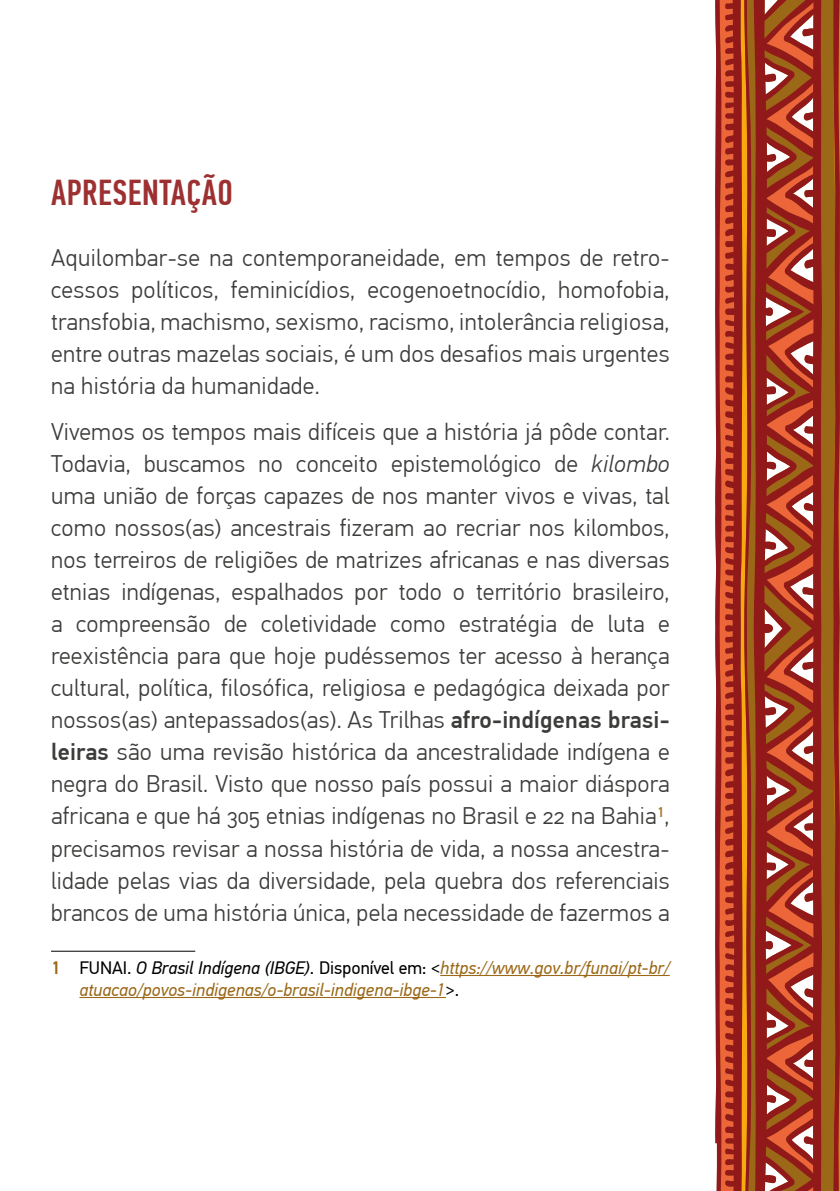
<style>
.page{position:relative;width:840px;height:1191px;background:#fff}
.page>*{position:absolute;margin:0;border:0;box-sizing:border-box;transform-origin:0 0}
.t1{font:500 36px "PF Din Text Comp Pro";letter-spacing:.015em;color:#9d3031}
.t2{font:300 24px/32px "PF Din Text Pro";letter-spacing:.01em;color:#3c3c3b;text-align:justify}
.t3{font:italic 18px/22px "PF Din Text Pro";color:#9b6817}
.s1{font-style:italic}
.s2{font-weight:500}
.s3{font-weight:500;font-style:normal}
.s4{font-style:normal;color:#000}
.s5{color:#000}
</style>
<div class="page">
<div style="left:716px;top:0;width:123px;height:1191px;background:#9b6817"></div>
<svg style="left:833px;top:0;width:6px;height:1191px"></svg>
<svg style="left:755px;top:0;width:66px;height:1191px;background:#aa4735"></svg>
<svg style="left:715px;top:0;width:40px;height:1191px;background:#b34722"></svg>
<hr style="left:51px;top:950px;width:144px;height:1px;background:#000">
<hr style="left:440px;top:975px;width:229px;height:1px;background:#9b6817">
<hr style="left:79px;top:997px;width:366px;height:1px;background:#9b6817">
<h1 class="t1" style="left:51px;top:172px;width:183px">APRESENTAÇÃO</h1>
<p class="t2" style="left:51px;top:242px;width:620px">Aquilombar-se na contemporaneidade, em tempos de retro&shy;cessos políticos, feminicídios, ecogenoetnocídio, homofobia, transfobia, machismo, sexismo, racismo, intolerância religiosa, entre outras mazelas sociais, é um dos desafios mais urgentes na história da humanidade.</p>
<p class="t2" style="left:51px;top:416px;width:620px">Vivemos os tempos mais difíceis que a história já pôde contar.<br>Todavia, buscamos no conceito epistemológico de <span class="s1">kilombo </span>uma união de forças capazes de nos manter vivos e vivas, tal como nossos(as) ancestrais fizeram ao recriar nos kilombos, nos terreiros de religiões de matrizes africanas e nas diversas etnias indígenas, espalhados por todo o território brasileiro, a compreensão de coletividade como estratégia de luta e reexistência para que hoje pudéssemos ter acesso à herança cultural, política, filosófica, religiosa e pedagógica deixada por nossos(as) antepassados(as). As Trilhas <span class="s2">afro-indígenas brasi&shy;leiras</span> são uma revisão histórica da ancestralidade indígena e negra do Brasil. Visto que nosso país possui a maior diáspora africana e que há 305 etnias indígenas no Brasil e 22 na Bahia<sup>1</sup>, precisamos revisar a nossa história de vida, a nossa ancestra&shy;lidade pelas vias da diversidade, pela quebra dos referenciais brancos de uma história única, pela necessidade de fazermos a</p>
<p class="t3" style="left:79px;top:957px;width:591px;text-indent:-28px"><span class="s3">1</span> <span class="s4">FUNAI.</span> <span class="s5">O Brasil Indígena (IBGE)</span><span class="s4">. Disponível em: &lt;</span>https://www.gov.br/funai/pt-br/ atuacao/povos-indigenas/o-brasil-indigena-ibge-1<span class="s4">&gt;.</span></p>
</div>
